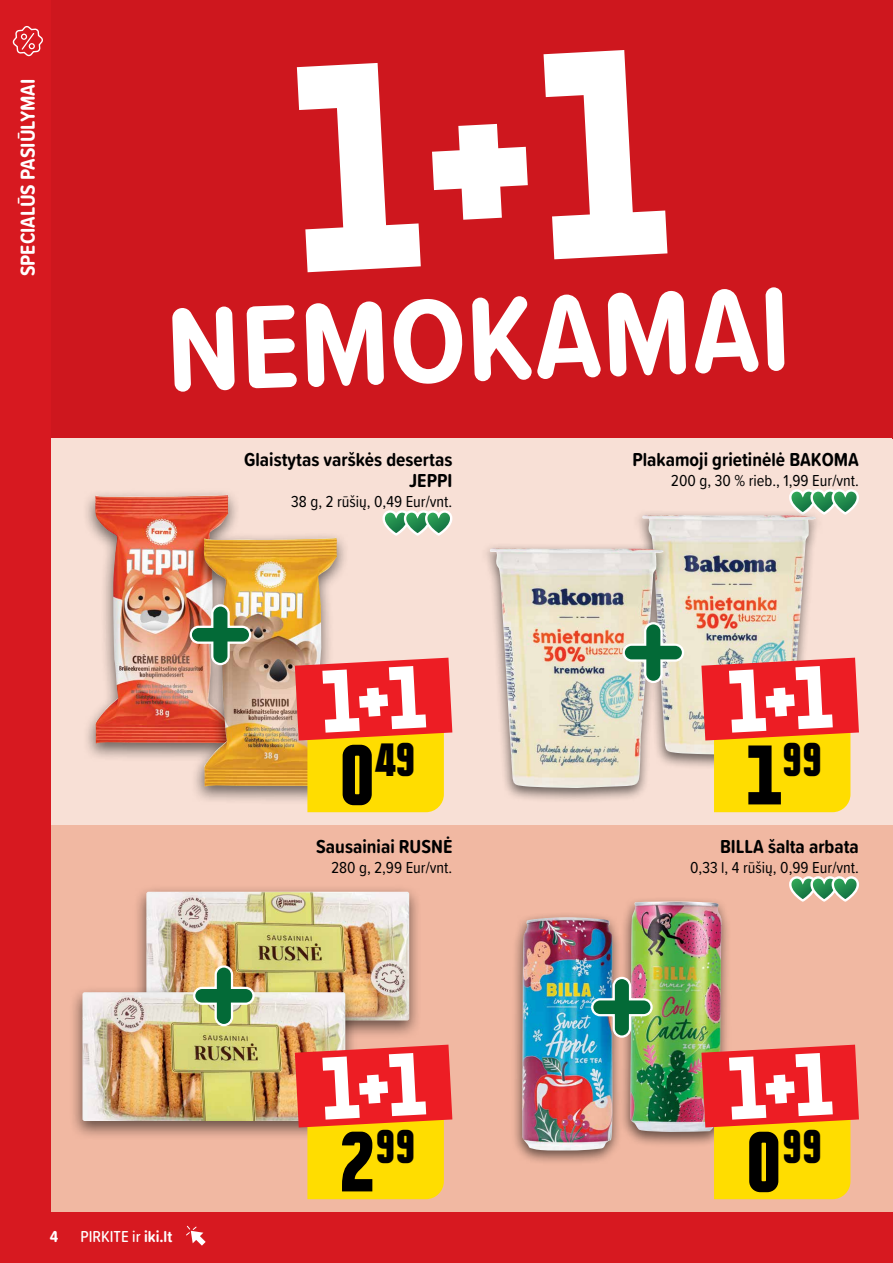
<style>
.page{position:relative;width:893px;height:1263px;background:#d71920}
.page>*{position:absolute;margin:0;border:0;box-sizing:border-box;transform-origin:0 0}
.t1{font:700 122.85px "Proxima Soft Cond";color:#fff}
.t2{font:900 condensed 42.6px "Politica";color:#000}
.t3{font:700 21px "Proxima Soft Cond";color:#fff}
.t4{font:700 19.5px/21px "Proxima Soft Cond";color:#000;text-align:right}
.t5{font:16.5px "Proxima Soft Cond";color:#000}
.t6{font:500 16.5px "Proxima Soft Cond";color:#fff}
.t7{font:700 16.5px "Proxima Soft Cond";color:#fff}
.s1{font-size:77.1px}
.s2{font-weight:700}
</style>
<div class="page">
<div style="left:51px;top:0;width:842px;height:1212px;background:#f1b8a2"></div>
<svg style="left:186px;top:1225px;width:20px;height:20px"></svg>
<svg style="left:12px;top:26px;width:31px;height:30px"></svg>
<div style="left:51px;top:438px;width:842px;height:387px;background:#f8e0d6"></div>
<div style="left:51px;top:0;width:842px;height:438px;background:#ce171e"></div>
<div style="left:619px;top:895px;width:113px;height:253px;background:#000;opacity:.58"></div>
<img style="left:630px;top:901px;width:91px;height:231px">
<div style="left:511px;top:912px;width:112px;height:254px;background:#000;opacity:.58"></div>
<img style="left:522px;top:917px;width:92px;height:233px">
<svg style="left:789px;top:876px;width:70px;height:26px"></svg>
<img style="left:590px;top:976px;width:64px;height:63px">
<div style="left:132px;top:885px;width:289px;height:155px;background:#000;opacity:.58"></div>
<img style="left:146px;top:892px;width:263px;height:128px">
<div style="left:69px;top:985px;width:288px;height:155px;background:#000;opacity:.58"></div>
<img style="left:82px;top:992px;width:263px;height:129px">
<img style="left:192px;top:964px;width:64px;height:63px">
<div style="left:82px;top:488px;width:159px;height:274px;background:#000;opacity:.58"></div>
<img style="left:94px;top:495px;width:135px;height:249px">
<svg style="left:789px;top:489px;width:70px;height:26px"></svg>
<div style="left:632px;top:509px;width:193px;height:261px;background:#000;opacity:.58"></div>
<img style="left:642px;top:515px;width:174px;height:240px">
<div style="left:480px;top:542px;width:192px;height:261px;background:#000;opacity:.58"></div>
<img style="left:490px;top:548px;width:173px;height:240px">
<svg style="left:621px;top:621px;width:64px;height:63px"></svg>
<div style="left:190px;top:531px;width:160px;height:274px;background:#000;opacity:.58"></div>
<img style="left:204px;top:538px;width:134px;height:249px">
<svg style="left:382px;top:510px;width:71px;height:26px"></svg>
<img style="left:188px;top:603px;width:64px;height:63px">
<svg style="left:701px;top:1045px;width:158px;height:154px;background:#f38226"></svg>
<svg style="left:295px;top:1045px;width:157px;height:154px;background:#f48225"></svg>
<svg style="left:701px;top:658px;width:158px;height:154px;background:#f4862b"></svg>
<svg style="left:295px;top:658px;width:157px;height:154px;background:#f48426"></svg>
<p class="t3" style="left:12px;top:276px;width:199px;rotate:-90deg">SPECIALŪS PASIŪLYMAI</p>
<h1 class="t1" style="left:163px;top:259px;width:626px;rotate:-2deg">NEMOKAMAI</h1>
<p class="t4" style="left:244px;top:448px;width:210px">Glaistytas varškės desertas<br>JEPPI</p>
<p class="t5" style="left:291px;top:489px;width:163px">38 g, 2 rūšių, 0,49 Eur/vnt.</p>
<h2 class="t2" style="left:339px;top:726px;width:78px"><span class="s1">0</span>49</h2>
<p class="t4" style="left:316px;top:835px;width:138px">Sausainiai RUSNĖ</p>
<p class="t5" style="left:331px;top:855px;width:122px">280 g, 2,99 Eur/vnt.</p>
<p class="t4" style="left:632px;top:448px;width:228px">Plakamoji grietinėlė BAKOMA</p>
<p class="t5" style="left:671px;top:468px;width:189px">200 g, 30 % rieb., 1,99 Eur/vnt.</p>
<h2 class="t2" style="left:746px;top:726px;width:78px"><span class="s1">1</span>99</h2>
<p class="t4" style="left:720px;top:835px;width:140px">BILLA šalta arbata</p>
<p class="t5" style="left:690px;top:855px;width:170px">0,33 l, 4 rūšių, 0,99 Eur/vnt.</p>
<p class="t7" style="left:50px;top:1224px;width:10px">4</p>
<p class="t6" style="left:81px;top:1224px;width:93px">PIRKITE ir <span class="s2">iki.lt</span></p>
<h2 class="t2" style="left:339px;top:1113px;width:78px"><span class="s1">2</span>99</h2>
<h2 class="t2" style="left:746px;top:1113px;width:78px"><span class="s1">0</span>99</h2>
</div>
